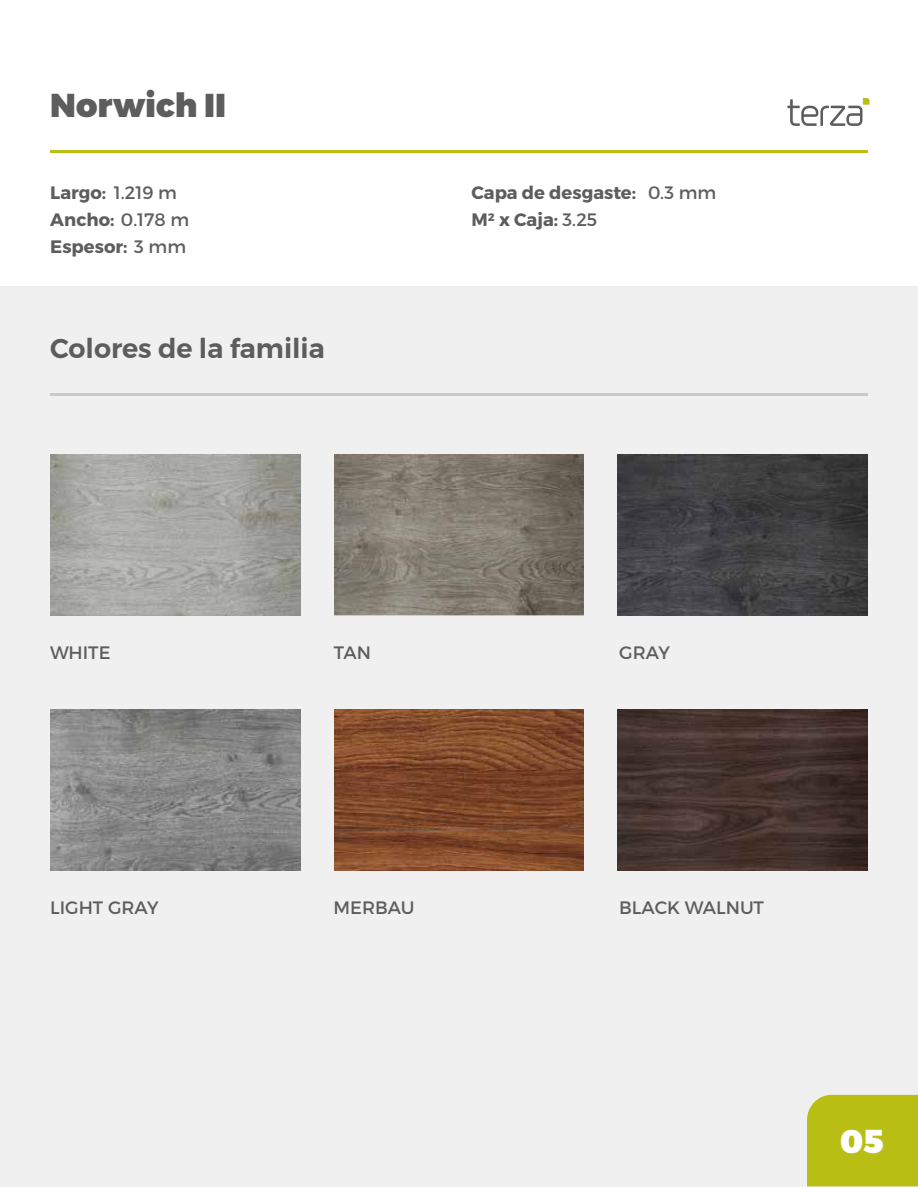
<style>
.page{position:relative;width:918px;height:1188px;background:#fff}
.page>*{position:absolute;margin:0;border:0;box-sizing:border-box;transform-origin:0 0}
.t1{font:900 33px "Montserrat";color:#5d5d5e}
.t2{font:900 33px "Montserrat";color:#fff}
.t3{font:600 27px "Montserrat";color:#5d5d5e}
.t4{font:700 18px/27px "Montserrat";color:#5d5d5e}
.t5{font:18px "Montserrat";color:#5d5d5e}
.s1{font-weight:400}
</style>
<div class="page">
<div style="left:0;top:286px;width:918px;height:900px;background:#f0f0f0"></div>
<div style="left:807px;top:1095px;width:111px;height:91px;background:#b8be14"></div>
<hr style="left:50px;top:150px;width:818px;height:2px;background:#b8be14">
<hr style="left:50px;top:393px;width:818px;height:3px;background:#cacaca">
<img style="left:618px;top:709px;width:250px;height:161px">
<img style="left:618px;top:454px;width:250px;height:161px">
<img style="left:50px;top:709px;width:250px;height:161px">
<img style="left:334px;top:709px;width:250px;height:161px">
<img style="left:334px;top:454px;width:250px;height:161px">
<img style="left:50px;top:454px;width:250px;height:161px">
<svg style="left:787px;top:98px;width:83px;height:28px"></svg>
<h1 class="t1" style="left:50px;top:79px;width:177px">Norwich II</h1>
<p class="t4" style="left:50px;top:180px;width:140px">Largo: <span class="s1">1.219 m<br></span>Ancho: <span class="s1">0.178 m<br></span>Espesor: <span class="s1">3 mm</span></p>
<p class="t4" style="left:472px;top:180px;width:246px">Capa de desgaste: <span class="s1">0.3 mm<br></span>M2 x Caja: <span class="s1">3.25</span></p>
<h2 class="t3" style="left:50px;top:327px;width:276px">Colores de la familia</h2>
<p class="t5" style="left:50px;top:641px;width:62px">WHITE</p>
<p class="t5" style="left:334px;top:641px;width:39px">TAN</p>
<p class="t5" style="left:619px;top:641px;width:52px">GRAY</p>
<p class="t5" style="left:50px;top:896px;width:110px">LIGHT GRAY</p>
<p class="t5" style="left:334px;top:896px;width:82px">MERBAU</p>
<p class="t5" style="left:619px;top:896px;width:146px">BLACK WALNUT</p>
<h1 class="t2" style="left:840px;top:1114px;width:45px">05</h1>
</div>
